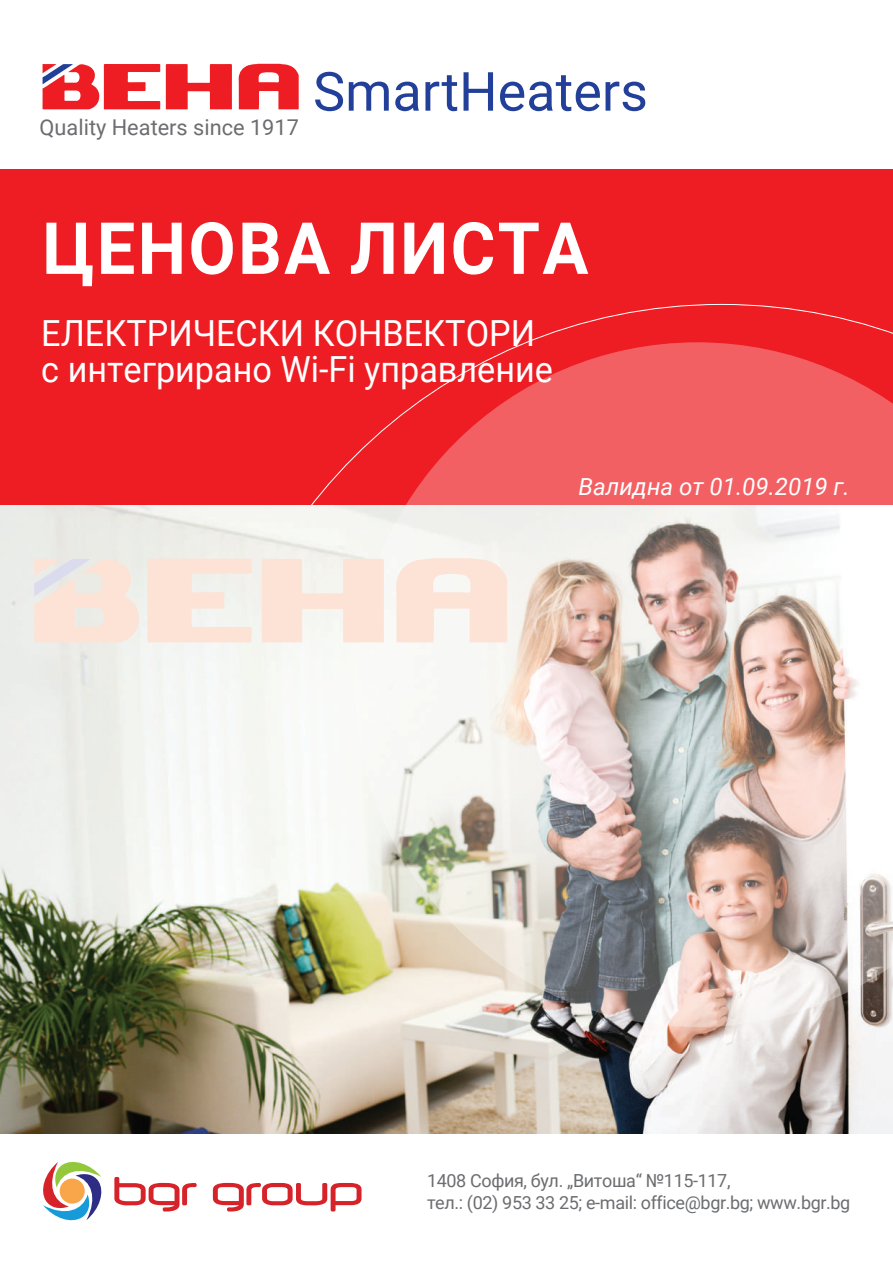
<style>
.page{position:relative;width:893px;height:1263px;background:#fff}
.page>*{position:absolute;margin:0;border:0;box-sizing:border-box;transform-origin:0 0}
.t1{font:700 72px "Roboto";letter-spacing:.035em;color:#fff;scale:.95 1}
.t2{font:54px "Roboto";color:#223f99}
.t3{font:36px/36px "Roboto";color:#fff;scale:.95 1}
.t4{font:italic 24px "Roboto";color:#fff}
.t5{font:21.75px "Roboto";color:#6c6d70}
.t6{font:18px/21.6px "Roboto";letter-spacing:-.02em;color:#6c6d70}
</style>
<div class="page">
<div style="left:0;top:169px;width:893px;height:341px;background:#ee1d23"></div>
<img style="left:0;top:505px;width:893px;height:628px">
<img style="left:355px;top:342px;width:538px;height:685px">
<svg style="left:43px;top:1162px;width:59px;height:58px"></svg>
<div style="left:60px;top:1178px;width:25px;height:25px;background:#f9a64a;border-radius:50%"></div>
<svg style="left:114px;top:1177px;width:83px;height:34px"></svg>
<svg style="left:213px;top:1183px;width:149px;height:28px"></svg>
<svg style="left:166px;top:64px;width:66px;height:45px"></svg>
<svg style="left:239px;top:64px;width:60px;height:45px"></svg>
<svg style="left:43px;top:64px;width:117px;height:45px"></svg>
<svg style="left:262px;top:559px;width:122px;height:83px"></svg>
<svg style="left:396px;top:558px;width:111px;height:84px"></svg>
<svg style="left:147px;top:559px;width:105px;height:83px"></svg>
<svg style="left:34px;top:559px;width:106px;height:83px"></svg>
<p class="t5" style="left:40px;top:112px;width:261px">Quality Heaters since 1917</p>
<h2 class="t2" style="left:313px;top:54px;width:336px">SmartHeaters</h2>
<h1 class="t1" style="left:43px;top:198px;width:576px">ЦЕНОВА ЛИСТА</h1>
<h3 class="t3" style="left:41px;top:314px;width:540px">ЕЛЕКТРИЧЕСКИ КОНВЕКТОРИ с интегрирано Wi-Fi управление</h3>
<h3 class="t4" style="left:578px;top:470px;width:273px">Валидна от 01.09.2019 г.</h3>
<p class="t6" style="left:427px;top:1169px;width:425px">1408 София, бул. „Витоша“ №115-117,<br>тел.: (02) 953 33 25; e-mail: office@bgr.bg; www.bgr.bg</p>
</div>
